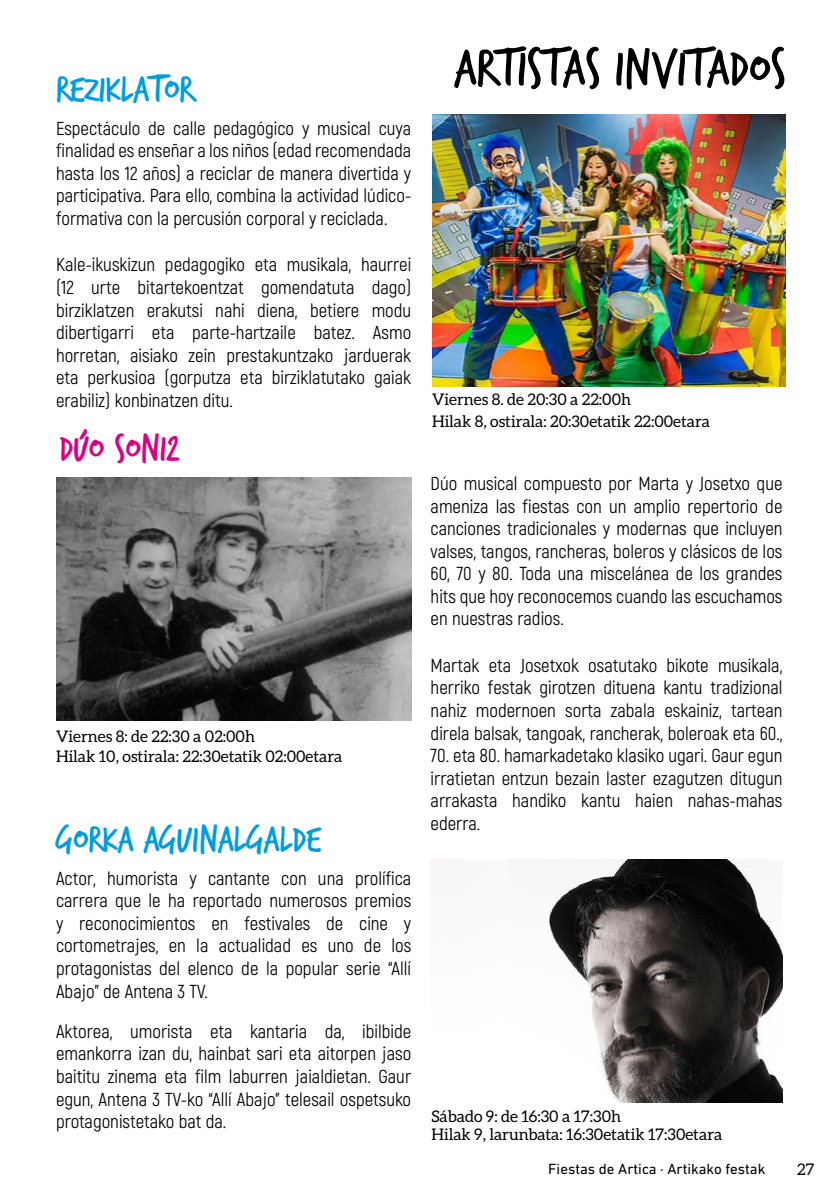
<style>
.page{position:relative;width:840px;height:1191px;background:#fff}
.page>*{position:absolute;margin:0;border:0;box-sizing:border-box;transform-origin:0 0}
.t1{font:56px "Trash Hand";color:#000}
.t2{font:40px "Trash Hand";color:#009cde}
.t3{font:40px "Trash Hand";color:#db0080}
.t4{font:18.8px/22.6px "Akrobat";color:#000;text-align:justify}
.t5{font:16px/21.8px "Aleo";color:#000}
.t6{font:15px "DIN Next LT Pro";color:#000}
</style>
<div class="page">
<img style="left:548px;top:859px;width:234px;height:243px">
<img style="left:56px;top:477px;width:355px;height:243px">
<img style="left:432px;top:115px;width:352px;height:271px">
<h2 class="t2" style="left:56px;top:70px;width:139px">REZIKLATOR</h2>
<p class="t4" style="left:56px;top:117px;width:356px">Espectáculo de calle pedagógico y musical cuya finalidad es enseñar a los niños (edad recomendada hasta los 12 años) a reciclar de manera divertida y participativa. Para ello, combina la actividad lúdico&shy;formativa con la percusión corporal y reciclada.</p>
<p class="t4" style="left:56px;top:253px;width:356px">Kale-ikuskizun pedagogiko eta musikala, haurrei (12 urte bitartekoentzat gomendatuta dago) birziklatzen erakutsi nahi diena, betiere modu dibertigarri eta parte-hartzaile batez. Asmo horretan, aisiako zein prestakuntzako jarduerak eta perkusioa (gorputza eta birziklatutako gaiak erabiliz) konbinatzen ditu.</p>
<h2 class="t3" style="left:59px;top:428px;width:123px">DÚO SONI2</h2>
<p class="t5" style="left:56px;top:725px;width:287px;line-height:20.4px">Viernes 8: de 22:30 a 02:00h<br>Hilak 10, ostirala: 22:30etatik 02:00etara</p>
<h2 class="t2" style="left:56px;top:820px;width:266px">GORKA AGUINALGALDE</h2>
<p class="t4" style="left:56px;top:867px;width:356px">Actor, humorista y cantante con una prolífica carrera que le ha reportado numerosos premios y reconocimientos en festivales de cine y cortometrajes, en la actualidad es uno de los protagonistas del elenco de la popular serie “Allí Abajo” de Antena 3 TV.</p>
<p class="t4" style="left:56px;top:1020px;width:356px">Aktorea, umorista eta kantaria da, ibilbide emankorra izan du, hainbat sari eta aitorpen jaso baititu zinema eta film laburren jaialdietan. Gaur egun, Antena 3 TV-ko “Allí Abajo” telesail ospetsuko protagonistetako bat da.</p>
<h1 class="t1" style="left:454px;top:41px;width:333px">ARTISTAS INVITADOS</h1>
<p class="t5" style="left:432px;top:388px;width:279px">Viernes 8. de 20:30 a 22:00h<br>Hilak 8, ostirala: 20:30etatik 22:00etara</p>
<p class="t4" style="left:430px;top:472px;width:353px">Dúo musical compuesto por Marta y Josetxo que ameniza las fiestas con un amplio repertorio de canciones tradicionales y modernas que incluyen valses, tangos, rancheras, boleros y clásicos de los 60, 70 y 80. Toda una miscelánea de los grandes hits que hoy reconocemos cuando las escuchamos en nuestras radios.</p>
<p class="t4" style="left:430px;top:654px;width:353px">Martak eta Josetxok osatutako bikote musikala, herriko festak girotzen dituena kantu tradizional nahiz modernoen sorta zabala eskainiz, tartean direla balsak, tangoak, rancherak, boleroak eta 60.,</p>
<p class="t4" style="left:430px;top:744px;width:353px">70. eta 80. hamarkadetako klasiko ugari. Gaur egun irratietan entzun bezain laster ezagutzen ditugun arrakasta handiko kantu haien nahas-mahas ederra.</p>
<p class="t5" style="left:431px;top:1107px;width:292px;line-height:17.4px">Sábado 9: de 16:30 a 17:30h<br>Hilak 9, larunbata: 16:30etatik 17:30etara</p>
<p class="t6" style="left:548px;top:1160px;width:218px">Fiestas de Artica · Artikako festak</p>
<p class="t5" style="left:796px;top:1158px;width:19px">27</p>
</div>
